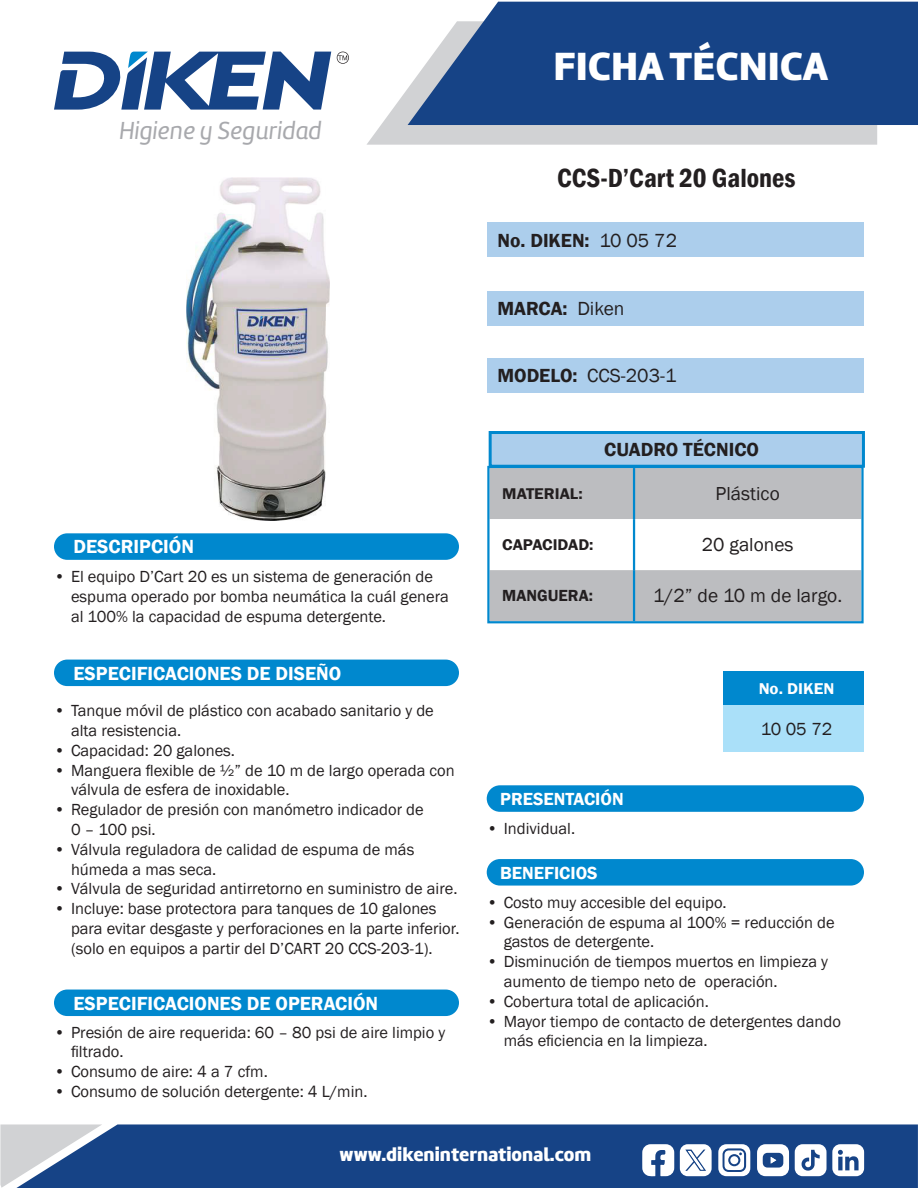
<style>
.page{position:relative;width:918px;height:1188px;background:#fff}
.page>*{position:absolute;margin:0;border:0;box-sizing:border-box;transform-origin:0 0}
.t1{font:40.8px "Amelia Basic Black";color:#fff}
.TÍTULO{font:600 condensed 27px "Franklin Gothic";color:#231f20}
.t2{font:25.5px "Amelia Basic Italic";color:#a8a9ad}
.t3{font:600 19.5px "Franklin Gothic";color:#fff}
.t4{font:600 19.5px "Franklin Gothic";color:#231f20}
.t5{font:19.5px "Franklin Gothic";color:#231f20}
.t6{font:19.5px "Amelia Basic Black";color:#fff}
.t7{font:19.35px "Franklin Gothic";color:#231f20}
.t8{font:600 18px "Franklin Gothic";color:#fff}
.NO__DIKEN{font:18px "Franklin Gothic";color:#231f20}
.t9{font:16.5px/19.8px "Franklin Gothic";color:#231f20}
.TEXTO_SOBRE_TABLA{font:600 16.5px "Franklin Gothic";color:#231f20}
.t10{font:600 16.05px "Franklin Gothic";color:#fff;scale:1.05 1}
.t11{font:600 15.9px "Franklin Gothic";color:#231f20;scale:1.05 1}
.s1{font-weight:400}
.s2{font-weight:600}
</style>
<div class="page">
<svg style="left:367px;top:88px;width:510px;height:57px;background:#d5d6d8"></svg>
<svg style="left:408px;top:2px;width:510px;height:123px;background:#2b5490"></svg>
<div style="left:102px;top:1124px;width:816px;height:64px;background:#164386"></div>
<svg style="left:0;top:1124px;width:102px;height:64px;background:#95a6be"></svg>
<svg style="left:54px;top:51px;width:277px;height:59px"></svg>
<svg style="left:337px;top:52px;width:12px;height:12px"></svg>
<svg style="left:680px;top:1144px;width:32px;height:32px"></svg>
<svg style="left:642px;top:1144px;width:32px;height:32px"></svg>
<svg style="left:718px;top:1144px;width:32px;height:32px"></svg>
<div style="left:730px;top:1156px;width:8px;height:8px;background:#fff;border-radius:50%"></div>
<svg style="left:757px;top:1144px;width:32px;height:32px"></svg>
<svg style="left:795px;top:1144px;width:69px;height:32px"></svg>
<div style="left:488px;top:223px;width:376px;height:34px;background:#acceec"></div>
<div style="left:488px;top:291px;width:376px;height:34px;background:#acceec"></div>
<div style="left:488px;top:359px;width:376px;height:34px;background:#acceec"></div>
<svg style="left:487px;top:465px;width:377px;height:159px"></svg>
<div style="left:723px;top:671px;width:141px;height:34px;background:#0088ce"></div>
<div style="left:723px;top:705px;width:141px;height:47px;background:#aae0f9"></div>
<div style="left:487px;top:785px;width:377px;height:27px;background:#0088ce;border-radius:13px"></div>
<div style="left:487px;top:859px;width:377px;height:27px;background:#0088ce;border-radius:13px"></div>
<div style="left:54px;top:660px;width:405px;height:26px;background:#0088ce;border-radius:13px"></div>
<div style="left:54px;top:990px;width:405px;height:26px;background:#0088ce;border-radius:13px"></div>
<div style="left:54px;top:533px;width:405px;height:27px;background:#0088ce;border-radius:13px"></div>
<img style="left:186px;top:178px;width:143px;height:343px">
<div style="left:490px;top:433px;width:373px;height:33px;background:#acceec"></div>
<div style="left:489px;top:431px;width:376px;height:37px;border:3px solid #0088ce"></div>
<h3 class="t2" style="left:119px;top:116px;width:204px">Higiene y Seguridad</h3>
<p class="t3" style="left:74px;top:535px;width:122px">DESCRIPCIÓN</p>
<p class="t9" style="left:71px;top:567px;width:379px;text-indent:-17px">• El equipo D’Cart 20 es un sistema de generación de espuma operado por bomba neumática la cuál genera al 100% la capacidad de espuma detergente.</p>
<p class="t3" style="left:74px;top:661px;width:269px">ESPECIFICACIONES DE DISEÑO</p>
<p class="t9" style="left:71px;top:701px;width:364px;text-indent:-17px">• Tanque móvil de plástico con acabado sanitario y de alta resistencia.</p>
<p class="t9" style="left:54px;top:741px;width:183px">• Capacidad: 20 galones.</p>
<p class="t9" style="left:71px;top:761px;width:385px;text-indent:-17px">• Manguera flexible de ½” de 10 m de largo operada con válvula de esfera de inoxidable.</p>
<p class="t9" style="left:71px;top:800px;width:354px;text-indent:-17px">• Regulador de presión con manómetro indicador de<br>0 – 100 psi.</p>
<p class="t9" style="left:71px;top:840px;width:345px;text-indent:-17px">• Válvula reguladora de calidad de espuma de más húmeda a mas seca.</p>
<p class="t9" style="left:54px;top:879px;width:405px">• Válvula de seguridad antirretorno en suministro de aire.</p>
<p class="t9" style="left:71px;top:899px;width:390px;text-indent:-17px">• Incluye: base protectora para tanques de 10 galones para evitar desgaste y perforaciones en la parte inferior. (solo en equipos a partir del D’CART 20 CCS-203-1).</p>
<p class="t3" style="left:74px;top:991px;width:306px">ESPECIFICACIONES DE OPERACIÓN</p>
<p class="t9" style="left:71px;top:1023px;width:376px;text-indent:-17px">• Presión de aire requerida: 60 – 80 psi de aire limpio y filtrado.</p>
<p class="t9" style="left:54px;top:1062px;width:215px">• Consumo de aire: 4 a 7 cfm.</p>
<p class="t9" style="left:54px;top:1082px;width:315px">• Consumo de solución detergente: 4 L/min.</p>
<h1 class="t1" style="left:553px;top:41px;width:276px">FICHA TÉCNICA</h1>
<p class="TÍTULO" style="left:557px;top:160px;width:240px">CCS-D’Cart 20 Galones</p>
<p class="t4" style="left:497px;top:228px;width:181px">No. DIKEN: <span class="s1">10 05 72</span></p>
<p class="t4" style="left:497px;top:296px;width:129px">MARCA: <span class="s1">Diken</span></p>
<p class="t5" style="left:497px;top:364px;width:180px"><span class="s2">MODELO:</span> CCS-203-1</p>
<p class="t4" style="left:604px;top:438px;width:156px">CUADRO TÉCNICO</p>
<p class="t11" style="left:502px;top:484px;width:78px">MATERIAL:</p>
<p class="t7" style="left:716px;top:482px;width:66px">Plástico</p>
<p class="t11" style="left:502px;top:535px;width:88px">CAPACIDAD:</p>
<p class="t7" style="left:702px;top:533px;width:93px">20 galones</p>
<p class="TEXTO_SOBRE_TABLA" style="left:502px;top:586px;width:92px">MANGUERA:</p>
<p class="t5" style="left:653px;top:584px;width:191px">1/2” de 10 m de largo.</p>
<p class="t8" style="left:500px;top:788px;width:125px">PRESENTACIÓN</p>
<p class="t9" style="left:487px;top:819px;width:90px">• Individual.</p>
<p class="t8" style="left:500px;top:862px;width:99px">BENEFICIOS</p>
<p class="t10" style="left:759px;top:679px;width:74px">No. DIKEN</p>
<p class="NO__DIKEN" style="left:761px;top:718px;width:73px">10 05 72</p>
<p class="t9" style="left:487px;top:893px;width:242px">• Costo muy accesible del equipo.</p>
<p class="t9" style="left:504px;top:913px;width:333px;text-indent:-17px">• Generación de espuma al 100% = reducción de gastos de detergente.</p>
<p class="t9" style="left:504px;top:952px;width:326px;text-indent:-17px">• Disminución de tiempos muertos en limpieza y aumento de tiempo neto de operación.</p>
<p class="t9" style="left:487px;top:992px;width:224px">• Cobertura total de aplicación.</p>
<p class="t9" style="left:504px;top:1012px;width:339px;text-indent:-17px">• Mayor tiempo de contacto de detergentes dando más eficiencia en la limpieza.</p>
<p class="t6" style="left:340px;top:1143px;width:253px">www.dikeninternational.com</p>
</div>
